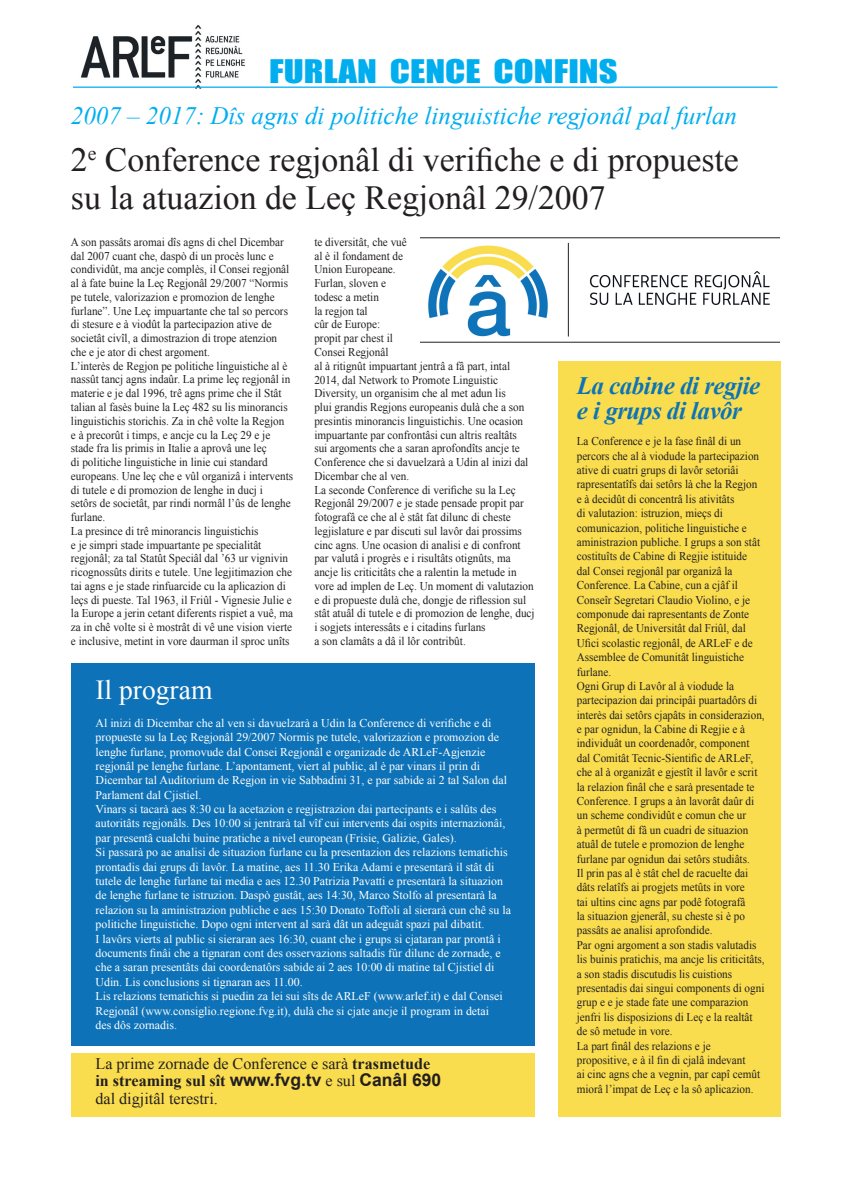
<style>
.page{position:relative;width:851px;height:1188px;background:#fff}
.page>*{position:absolute;margin:0;border:0;box-sizing:border-box;transform-origin:0 0}
.t1{font:33.75px/37.5px "Times New Roman";color:#231f20}
.t2{font:30.12px "Impact";color:#00aeef;scale:1.22 1}
.t3{font:27.5px "Times New Roman";color:#fff}
.t4{font:italic 25px "Times New Roman";color:#00aeef}
.t5{font:italic 700 25px "Times New Roman";letter-spacing:-.02em;color:#0e73b6}
.t6{font:700 17.5px "Arial";color:#231f20}
.t7{font:16.12px "Times New Roman";color:#231f20}
.t8{font:11.88px/13.8px "Times New Roman";color:#231f20;scale:.94 1}
.t9{font:11.88px/14.4px "Times New Roman";color:#fff}
.s1{font-weight:700}
.s2{font-family:"Times New Roman";font-size:16.12px}
.s3{font-family:"Times New Roman";font-weight:400;font-size:16.12px}
</style>
<div class="page">
<div style="left:71px;top:663px;width:464px;height:382px;background:#0e72b8"></div>
<div style="left:71px;top:1052px;width:464px;height:64px;background:#f9dd4e"></div>
<img style="left:81px;top:25px;width:164px;height:64px">
<hr style="left:73px;top:86px;width:704px;height:2px;background:#00aeef">
<img style="left:428px;top:245px;width:120px;height:92px">
<hr style="left:420px;top:237px;width:360px;height:1px;background:#231f20">
<hr style="left:420px;top:342px;width:360px;height:1px;background:#231f20">
<div style="left:558px;top:361px;width:222px;height:755px;background:#f9dd4e"></div>
<img style="left:589px;top:271px;width:181px;height:34px">
<hr style="left:568px;top:243px;width:1px;height:93px;background:#231f20">
<p class="t2" style="left:269px;top:54px;width:287px">FURLAN CENCE CONFINS</p>
<p class="t4" style="left:71px;top:98px;width:667px">2007 – 2017: Dîs agns di politiche linguistiche regjonâl pal furlan</p>
<p class="t1" style="left:71px;top:141px;width:669px">2<sup>e</sup> Conference regjonâl di verifiche e di propueste su la atuazion de Leç Regjonâl 29/2007</p>
<p class="t8" style="left:71px;top:235px;width:234px">A son passâts aromai dîs agns di chel Dicembar dal 2007 cuant che, daspò di un procès lunc e condividût, ma ancje complès, il Consei regjonâl al à fate buine la Leç Regjonâl 29/2007 “Normis pe tutele, valorizazion e promozion de lenghe furlane”. Une Leç impuartante che tal so percors di stesure e à viodût la partecipazion ative de societât civîl, a dimostrazion di trope atenzion che e je ator di chest argoment.</p>
<p class="t8" style="left:71px;top:358px;width:238px">L’interès de Regjon pe politiche linguistiche al è nassût tancj agns indaûr. La prime leç regjonâl in materie e je dal 1996, trê agns prime che il Stât talian al fasès buine la Leç 482 su lis minorancis linguistichis storichis. Za in chê volte la Regjon<br>e à precorût i timps, e ancje cu la Leç 29 e je stade fra lis primis in Italie a aprovâ une leç<br>di politiche linguistiche in linie cui standard europeans. Une leç che e vûl organizâ i intervents di tutele e di promozion de lenghe in ducj i<br>setôrs de societât, par rindi normâl l’ûs de lenghe furlane.</p>
<p class="t8" style="left:71px;top:523px;width:238px">La presince di trê minorancis linguistichis<br>e je simpri stade impuartante pe specialitât regjonâl; za tal Statût Speciâl dal ’63 ur vignivin ricognossûts dirits e tutele. Une legjitimazion che tai agns e je stade rinfuarcide cu la aplicazion di leçs di pueste. Tal 1963, il Friûl - Vignesie Julie e la Europe a jerin cetant diferents rispiet a vuê, ma za in chê volte si è mostrât di vê une vision vierte e inclusive, metint in vore daurman il sproc unîts</p>
<p class="t8" style="left:314px;top:235px;width:100px">te diversitât, che vuê al è il fondament de<br>Union Europeane.</p>
<p class="t8" style="left:314px;top:276px;width:229px">Furlan, sloven e<br>todesc a metin<br>la regjon tal<br>cûr de Europe:<br>propit par chest il<br>Consei Regjonâl<br>al à ritignût impuartant jentrâ a fâ part, intal<br>2014, dal Network to Promote Linguistic<br>Diversity, un organisim che al met adun lis<br>plui grandis Regjons europeanis dulà che a son presintis minorancis linguistichis. Une ocasion impuartante par confrontâsi cun altris realtâts sui argoments che a saran aprofondîts ancje te<br>Conference che si davuelzarà a Udin al inizi dal<br>Dicembar che al ven.</p>
<p class="t8" style="left:314px;top:482px;width:236px">La seconde Conference di verifiche su la Leç Regjonâl 29/2007 e je stade pensade propit par fotografâ ce che al è stât fat dilunc di cheste legjislature e par discuti sul lavôr dai prossims cinc agns. Une ocasion di analisi e di confront par valutâ i progrès e i risultâts otignûts, ma ancje lis criticitâts che a ralentin la metude in vore ad implen de Leç. Un moment di valutazion e di propueste dulà che, dongje de riflession sul stât atuâl di tutele e di promozion de lenghe, ducj i sogjets interessâts e i citadins furlans</p>
<p class="t8" style="left:314px;top:633px;width:162px">a son clamâts a dâ il lôr contribût.</p>
<p class="t3" style="left:95px;top:671px;width:118px">Il program</p>
<p class="t9" style="left:95px;top:715px;width:413px">Al inizi di Dicembar che al ven si davuelzarà a Udin la Conference di verifiche e di propueste su la Leç Regjonâl 29/2007 Normis pe tutele, valorizazion e promozion de lenghe furlane, promovude dal Consei Regjonâl e organizade de ARLeF-Agjenzie regjonâl pe lenghe furlane. L’apontament, viert al public, al è par vinars il prin di Dicembar tal Auditorium de Regjon in vie Sabbadini 31, e par sabide ai 2 tal Salon dal Parlament dal Cjistiel.</p>
<p class="t9" style="left:95px;top:801px;width:411px">Vinars si tacarà aes 8:30 cu la acetazion e regjistrazion dai partecipants e i salûts des autoritâts regjonâls. Des 10:00 si jentrarà tal vîf cui intervents dai ospits internazionâi, par presentâ cualchi buine pratiche a nivel european (Frisie, Galizie, Gales).</p>
<p class="t9" style="left:95px;top:844px;width:417px">Si passarà po ae analisi de situazion furlane cu la presentazion des relazions tematichis prontadis dai grups di lavôr. La matine, aes 11.30 Erika Adami e presentarà il stât di tutele de lenghe furlane tai media e aes 12.30 Patrizia Pavatti e presentarà la situazion de lenghe furlane te istruzion. Daspò gustât, aes 14:30, Marco Stolfo al presentarà la relazion su la aministrazion publiche e aes 15:30 Donato Toffoli al sierarà cun chê su la politiche linguistiche. Dopo ogni intervent al sarà dât un adeguât spazi pal dibatit.</p>
<p class="t9" style="left:95px;top:930px;width:406px">I lavôrs vierts al public si sieraran aes 16:30, cuant che i grups si cjataran par prontâ i documents finâi che a tignaran cont des osservazions saltadis fûr dilunc de zornade, e che a saran presentâts dai coordenatôrs sabide ai 2 aes 10:00 di matine tal Cjistiel di Udin. Lis conclusions si tignaran aes 11.00.</p>
<p class="t9" style="left:95px;top:988px;width:408px">Lis relazions tematichis si puedin za lei sui sîts de ARLeF (www.arlef.it) e dal Consei<br>Regjonâl (www.consiglio.regione.fvg.it), dulà che si cjate ancje il program in detai</p>
<p class="t9" style="left:95px;top:1017px;width:83px">des dôs zornadis.</p>
<p class="t7" style="left:95px;top:1052px;width:336px">La prime zornade de Conference e sarà <span class="s1">trasmetude</span></p>
<p class="t6" style="left:95px;top:1068px;width:347px"><span class="s2">in streaming sul sît</span> www.fvg.tv <span class="s3">e sul</span> Canâl 690</p>
<p class="t7" style="left:95px;top:1087px;width:124px">dal digjitâl terestri.</p>
<p class="t5" style="left:576px;top:368px;width:185px">La cabine di regjie</p>
<p class="t5" style="left:576px;top:393px;width:167px">e i grups di lavôr</p>
<p class="t8" style="left:576px;top:434px;width:196px;line-height:14.4px">La Conference e je la fase finâl di un percors che al à viodude la partecipazion ative di cuatri grups di lavôr setoriâi rapresentatîfs dai setôrs là che la Regjon e à decidût di concentrâ lis ativitâts<br>di valutazion: istruzion, mieçs di comunicazion, politiche linguistiche e aministrazion publiche. I grups a son stât costituîts de Cabine di Regjie istituide dal Consei regjonâl par organizâ la Conference. La Cabine, cun a cjâf il Conseîr Segretari Claudio Violino, e je componude dai rapresentants de Zonte Regjonâl, de Universitât dal Friûl, dal Ufici scolastic regjonâl, de ARLeF e de Assemblee de Comunitât linguistiche furlane.</p>
<p class="t8" style="left:576px;top:678px;width:201px;line-height:14.4px">Ogni Grup di Lavôr al à viodude la partecipazion dai principâi puartadôrs di interès dai setôrs cjapâts in considerazion, e par ognidun, la Cabine di Regjie e à individuât un coordenadôr, component dal Comitât Tecnic-Sientific de ARLeF, che al à organizât e gjestît il lavôr e scrit la relazion finâl che e sarà presentade te Conference. I grups a àn lavorât daûr di un scheme condividût e comun che ur<br>à permetût di fâ un cuadri de situazion atuâl de tutele e promozion de lenghe furlane par ognidun dai setôrs studiâts.</p>
<p class="t8" style="left:576px;top:865px;width:184px;line-height:14.4px">Il prin pas al è stât chel de racuelte dai dâts relatîfs ai progjets metûts in vore tai ultins cinc agns par podê fotografâ la situazion gjenerâl, su cheste si è po passâts ae analisi aprofondide.</p>
<p class="t8" style="left:576px;top:937px;width:201px;line-height:14.4px">Par ogni argoment a son stadis valutadis lis buinis pratichis, ma ancje lis criticitâts, a son stadis discutudis lis cuistions presentadis dai singui components di ogni grup e e je stade fate une comparazion jenfri lis disposizions di Leç e la realtât de sô metude in vore.</p>
<p class="t8" style="left:576px;top:1037px;width:181px;line-height:14.4px">La part finâl des relazions e je propositive, e à il fin di cjalâ indevant</p>
<p class="t8" style="left:576px;top:1066px;width:196px;line-height:14.4px">ai cinc agns che a vegnin, par capî cemût miorâ l’impat de Leç e la sô aplicazion.</p>
</div>
